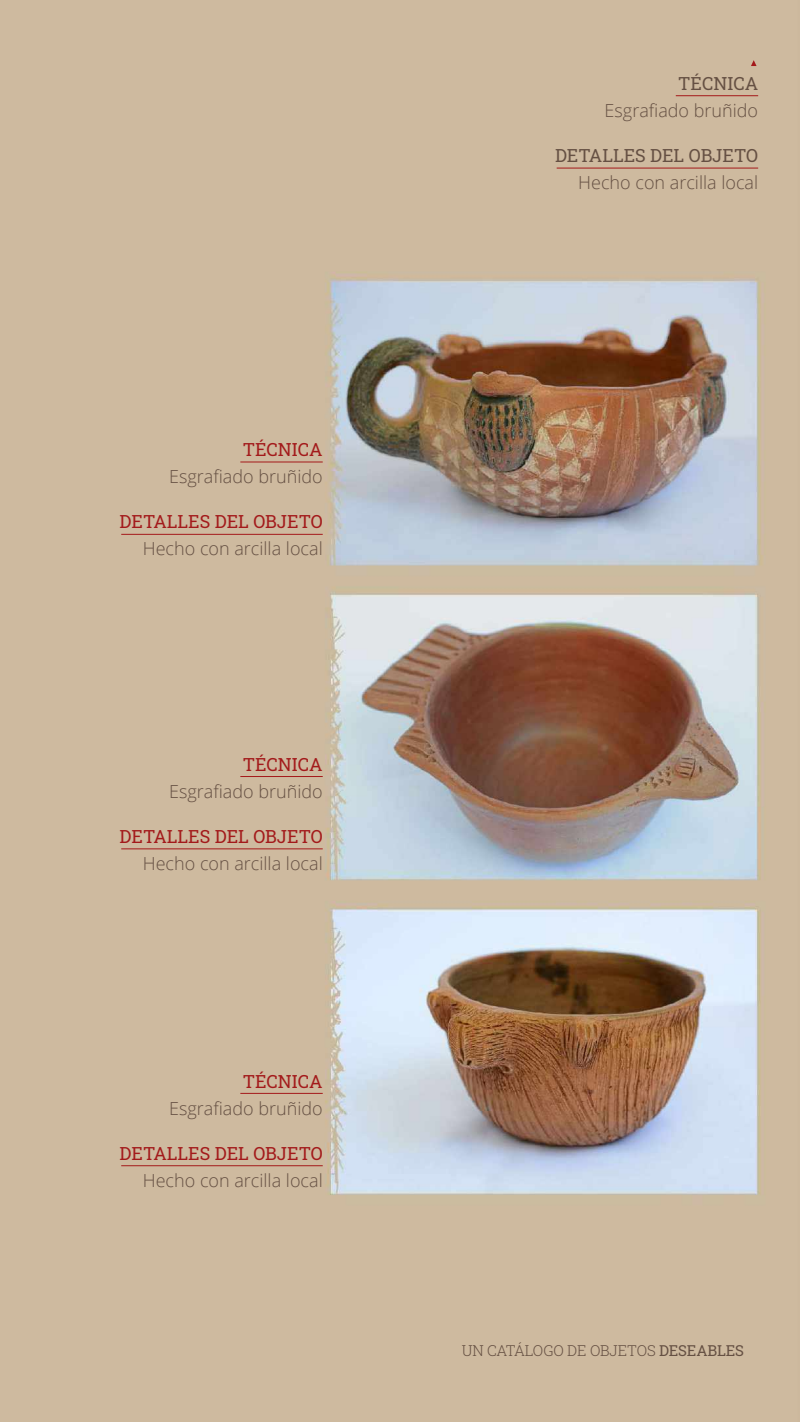
<style>
.page{position:relative;width:800px;height:1422px;background:#fff}
.page>*{position:absolute;margin:0;border:0;box-sizing:border-box;transform-origin:0 0}
.t1{font:300 18px "Open Sans";color:#655043}
.t2{font:18px "Roboto Slab";color:#a31a1b}
.t3{font:18px "Roboto Slab";color:#655043}
.t4{font:300 15px "Roboto Slab";letter-spacing:-.01em;color:#655043}
.s1{font-weight:400}
</style>
<div class="page">
<img style="left:0;top:0;width:800px;height:1422px">
<hr style="left:240px;top:1093px;width:83px;height:1px;background:#a4191a">
<hr style="left:240px;top:776px;width:83px;height:1px;background:#a4191a">
<hr style="left:240px;top:461px;width:83px;height:1px;background:#a4191a">
<hr style="left:676px;top:95px;width:82px;height:1px;background:#a4191a">
<hr style="left:121px;top:1165px;width:202px;height:1px;background:#a4191a">
<hr style="left:121px;top:848px;width:202px;height:1px;background:#a4191a">
<hr style="left:121px;top:534px;width:202px;height:1px;background:#a4191a">
<hr style="left:556px;top:168px;width:202px;height:1px;background:#a4191a">
<svg style="left:751px;top:60px;width:5px;height:6px"></svg>
<p class="t2" style="left:243px;top:437px;width:82px">TÉCNICA</p>
<p class="t1" style="left:169px;top:464px;width:155px">Esgrafiado bruñido</p>
<p class="t2" style="left:120px;top:509px;width:205px">DETALLES DEL OBJETO</p>
<p class="t1" style="left:143px;top:536px;width:181px">Hecho con arcilla local</p>
<p class="t2" style="left:243px;top:752px;width:82px">TÉCNICA</p>
<p class="t1" style="left:169px;top:779px;width:155px">Esgrafiado bruñido</p>
<p class="t2" style="left:120px;top:824px;width:205px">DETALLES DEL OBJETO</p>
<p class="t1" style="left:143px;top:851px;width:181px">Hecho con arcilla local</p>
<p class="t2" style="left:243px;top:1068px;width:82px">TÉCNICA</p>
<p class="t1" style="left:169px;top:1096px;width:155px">Esgrafiado bruñido</p>
<p class="t2" style="left:120px;top:1140px;width:205px">DETALLES DEL OBJETO</p>
<p class="t1" style="left:143px;top:1168px;width:181px">Hecho con arcilla local</p>
<p class="t3" style="left:678px;top:71px;width:82px">TÉCNICA</p>
<p class="t1" style="left:604px;top:98px;width:155px">Esgrafiado bruñido</p>
<p class="t3" style="left:555px;top:143px;width:205px">DETALLES DEL OBJETO</p>
<p class="t1" style="left:578px;top:170px;width:181px">Hecho con arcilla local</p>
<p class="t4" style="left:461px;top:1340px;width:284px">UN CATÁLOGO DE OBJETOS <span class="s1">DESEABLES</span></p>
</div>
